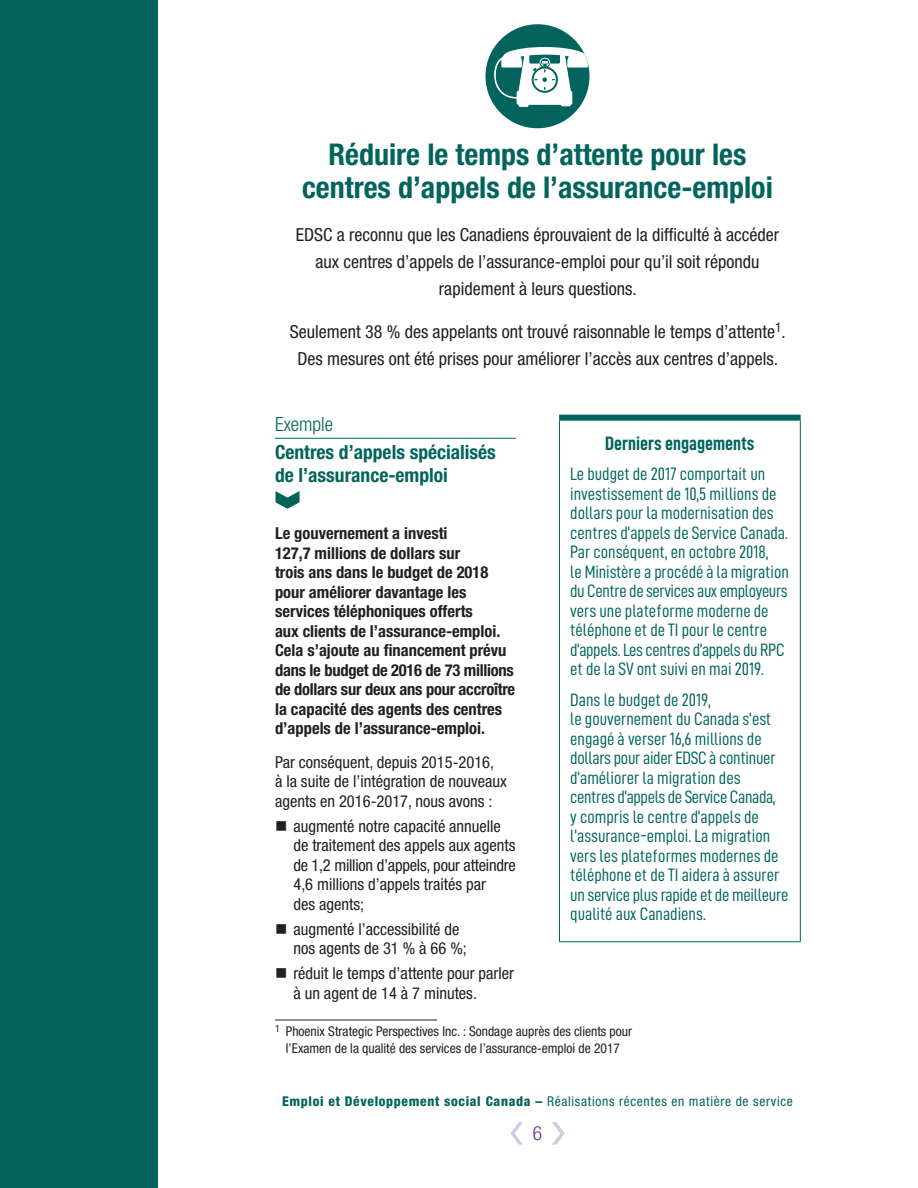
<style>
.page{position:relative;width:918px;height:1188px;background:#fff}
.page>*{position:absolute;margin:0;border:0;box-sizing:border-box;transform-origin:0 0}
.Body_H2__turquoise{font:700 condensed 30px/33px "Helvetica Neue LT Std";color:#02645d;text-align:center}
.Example_title{font:700 condensed 19.5px/22.5px "Helvetica Neue LT Std";color:#02645d}
.Box_title{font:19.5px "D DIN Condensed Bold";color:#02645d}
.Example_number{font:300 condensed 19.5px "Helvetica Neue LT Std";color:#02645d}
.t1{font:300 condensed 19.5px "Helvetica Neue LT Std";color:#653090}
.Box_body_text{font:18px/19.5px "D DIN Condensed";color:#02645d}
.body_intro_section{font:condensed 18px/27px "Helvetica Neue LT Std";color:#231f20;text-align:center}
.Body_text{font:condensed 16.5px/19.5px "Helvetica Neue LT Std";color:#231f20}
.Example_H2{font:700 condensed 16.5px/19.5px "Helvetica Neue LT Std";color:#231f20}
.Body_footnote{font:condensed 13.5px/16.5px "Helvetica Neue LT Std";color:#231f20;text-align:center}
.t2{font:condensed 13.5px "Helvetica Neue LT Std";letter-spacing:.05em;color:#02645d}
.s1{font-weight:800}
</style>
<div class="page">
<div style="left:0;top:0;width:157px;height:1188px;background:#02645d"></div>
<svg style="left:510px;top:1122px;width:13px;height:23px"></svg>
<svg style="left:552px;top:1122px;width:13px;height:23px"></svg>
<hr style="left:275px;top:1020px;width:162px;height:1px;background:#231f20">
<hr style="left:275px;top:438px;width:241px;height:1px;background:#02645d">
<svg style="left:275px;top:491px;width:25px;height:18px"></svg>
<div style="left:559px;top:415px;width:242px;height:6px;background:#02645d"></div>
<hr style="left:559px;top:421px;width:1px;height:520px;background:#02645d">
<hr style="left:800px;top:421px;width:1px;height:520px;background:#02645d">
<hr style="left:559px;top:941px;width:242px;height:1px;background:#02645d">
<div style="left:485px;top:24px;width:105px;height:104px;background:#02645d;border-radius:50%"></div>
<svg style="left:493px;top:47px;width:95px;height:60px"></svg>
<p class="Body_H2__turquoise" style="left:302px;top:138px;width:472px">Réduire le temps d’attente pour les centres d’appels de l’assurance-emploi</p>
<p class="body_intro_section" style="left:296px;top:221px;width:485px">EDSC a reconnu que les Canadiens éprouvaient de la difficulté à accéder aux centres d’appels de l’assurance-emploi pour qu’il soit répondu rapidement à leurs questions.</p>
<p class="body_intro_section" style="left:290px;top:318px;width:498px">Seulement 38 % des appelants ont trouvé raisonnable le temps d’attente<sup>1</sup>.<br>Des mesures ont été prises pour améliorer l’accès aux centres d’appels.</p>
<p class="Example_number" style="left:275px;top:413px;width:60px">Exemple</p>
<p class="Example_title" style="left:275px;top:441px;width:222px">Centres d’appels spécialisés de l’assurance-emploi</p>
<p class="Example_H2" style="left:275px;top:524px;width:242px">Le gouvernement a investi<br>127,7 millions de dollars sur<br>trois ans dans le budget de 2018 pour améliorer davantage les services téléphoniques offerts<br>aux clients de l’assurance-emploi.<br>Cela s’ajoute au financement prévu dans le budget de 2016 de 73 millions de dollars sur deux ans pour accroître la capacité des agents des centres d’appels de l’assurance-emploi.</p>
<p class="Body_text" style="left:275px;top:752px;width:233px">Par conséquent, depuis 2015-2016,<br>à la suite de l’intégration de nouveaux agents en 2016-2017, nous avons :</p>
<p class="Body_text" style="left:293px;top:816px;width:224px;text-indent:-18px">■ augmenté notre capacité annuelle de traitement des appels aux agents de 1,2 million d’appels, pour atteindre<br>4,6 millions d’appels traités par<br>des agents;</p>
<p class="Body_text" style="left:293px;top:919px;width:175px;text-indent:-18px">■ augmenté l’accessibilité de nos agents de 31 % à 66 %;</p>
<p class="Body_text" style="left:293px;top:964px;width:222px;text-indent:-18px">■ réduit le temps d’attente pour parler à un agent de 14 à 7 minutes.</p>
<p class="Box_title" style="left:605px;top:433px;width:151px">Derniers engagements</p>
<p class="Box_body_text" style="left:570px;top:464px;width:220px">Le budget de 2017 comportait un investissement de 10,5 millions de dollars pour la modernisation des centres d’appels de Service Canada.<br>Par conséquent, en octobre 2018,<br>le Ministère a procédé à la migration du Centre de services aux employeurs vers une plateforme moderne de téléphone et de TI pour le centre d’appels. Les centres d’appels du RPC et de la SV ont suivi en mai 2019.</p>
<p class="Box_body_text" style="left:570px;top:689px;width:220px">Dans le budget de 2019,<br>le gouvernement du Canada s’est engagé à verser 16,6 millions de dollars pour aider EDSC à continuer d’améliorer la migration des centres d’appels de Service Canada,<br>y compris le centre d’appels de l’assurance-emploi. La migration vers les plateformes modernes de téléphone et de TI aidera à assurer un service plus rapide et de meilleure qualité aux Canadiens.</p>
<p class="Body_footnote" style="left:275px;top:1023px;width:359px"><sup>1</sup> Phoenix Strategic Perspectives Inc. : Sondage auprès des clients pour l’Examen de la qualité des services de l’assurance-emploi de 2017</p>
<p class="t2" style="left:282px;top:1093px;width:512px"><span class="s1">Emploi et Développement social Canada –</span> Réalisations récentes en matière de service</p>
<p class="t1" style="left:533px;top:1122px;width:11px">6</p>
</div>
